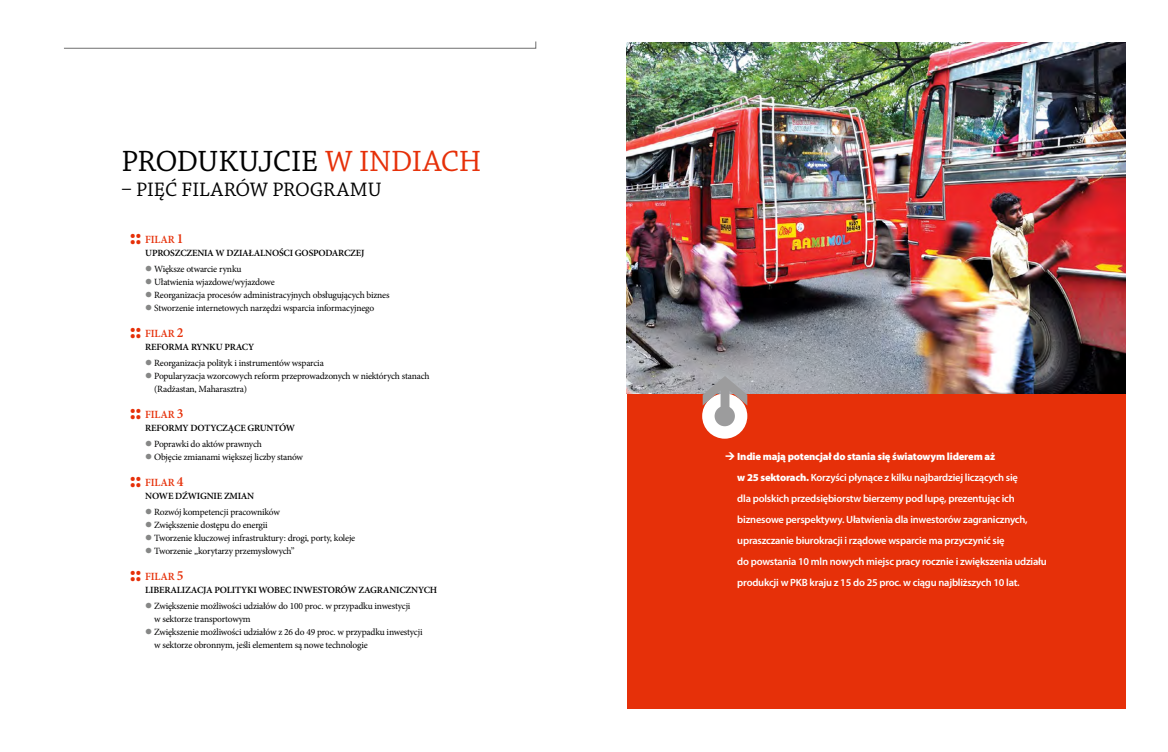
<style>
.page{position:relative;width:1168px;height:752px;background:#fff}
.page>*{position:absolute;margin:0;border:0;box-sizing:border-box;transform-origin:0 0}
.t1{font:30.9px "Chaparral Pro";letter-spacing:-.01em;color:#000}
.t2{font:20.5px "Chaparral Pro";color:#000}
.t3{font:600 11px "Minion Pro";letter-spacing:-.01em;color:#e63009}
.t4{font:600 10.5px/21px "Myriad Pro";letter-spacing:-.02em;color:#fff}
.t5{font:9.5px/13px "Minion Pro";letter-spacing:-.02em;color:#000}
.t6{font:600 9.5px "Minion Pro";letter-spacing:-.02em;color:#000}
.s1{color:#e63009}
.s2{font-family:"Myriad Pro";font-weight:900;font-size:20px}
.s3{font-size:14px}
.s4{color:#868786}
.s5{font-weight:900}
</style>
<div class="page">
<div style="left:626px;top:43px;width:499px;height:666px;background:#e63009"></div>
<img style="left:626px;top:43px;width:499px;height:350px">
<div style="left:702px;top:393px;width:45px;height:45px;background:#fff;border-radius:50%"></div>
<svg style="left:703px;top:376px;width:44px;height:44px"></svg>
<div style="left:715px;top:405px;width:20px;height:21px;background:#9c9c9d;border-radius:50%"></div>
<svg style="left:64px;top:41px;width:472px;height:8px"></svg>
<h1 class="t1" style="left:122px;top:144px;width:361px">PRODUKUJCIE <span class="s1">W INDIACH</span></h1>
<h2 class="t2" style="left:122px;top:178px;width:261px">– PIĘĆ FILARÓW PROGRAMU</h2>
<p class="t3" style="left:130px;top:232px;width:55px"><span class="s2">::</span> FILAR <span class="s3">1</span></p>
<p class="t6" style="left:145px;top:247px;width:221px">UPROSZCZENIA W DZIAŁALNOŚCI GOSPODARCZEJ</p>
<p class="t5" style="left:145px;top:263px;width:98px"><span class="s4">●</span> Większe otwarcie rynku</p>
<p class="t5" style="left:145px;top:276px;width:131px"><span class="s4">●</span> Ułatwienia wjazdowe/wyjazdowe</p>
<p class="t5" style="left:145px;top:289px;width:246px"><span class="s4">●</span> Reorganizacja procesów administracyjnych obsługujących biznes</p>
<p class="t5" style="left:145px;top:302px;width:231px"><span class="s4">●</span> Stworzenie internetowych narzędzi wsparcia informacyjnego</p>
<p class="t3" style="left:130px;top:326px;width:55px"><span class="s2">::</span> FILAR <span class="s3">2</span></p>
<p class="t6" style="left:145px;top:340px;width:110px">REFORMA RYNKU PRACY</p>
<p class="t5" style="left:145px;top:356px;width:180px"><span class="s4">●</span> Reorganizacja polityk i instrumentów wsparcia</p>
<p class="t5" style="left:154px;top:369px;width:277px;text-indent:-9px"><span class="s4">●</span> Popularyzacja wzorcowych reform przeprowadzonych w niektórych stanach (Radżastan, Maharasztra)</p>
<p class="t3" style="left:130px;top:407px;width:55px"><span class="s2">::</span> FILAR <span class="s3">3</span></p>
<p class="t6" style="left:145px;top:421px;width:151px">REFORMY DOTYCZĄCE GRUNTÓW</p>
<p class="t5" style="left:145px;top:437px;width:118px"><span class="s4">●</span> Poprawki do aktów prawnych</p>
<p class="t5" style="left:145px;top:450px;width:159px"><span class="s4">●</span> Objęcie zmianami większej liczby stanów</p>
<p class="t3" style="left:130px;top:475px;width:55px"><span class="s2">::</span> FILAR <span class="s3">4</span></p>
<p class="t6" style="left:145px;top:489px;width:111px">NOWE DŹWIGNIE ZMIAN</p>
<p class="t5" style="left:145px;top:505px;width:136px"><span class="s4">●</span> Rozwój kompetencji pracowników</p>
<p class="t5" style="left:145px;top:518px;width:124px"><span class="s4">●</span> Zwiększenie dostępu do energii</p>
<p class="t5" style="left:145px;top:531px;width:212px"><span class="s4">●</span> Tworzenie kluczowej infrastruktury: drogi, porty, koleje</p>
<p class="t5" style="left:145px;top:544px;width:151px"><span class="s4">●</span> Tworzenie „korytarzy przemysłowych”</p>
<p class="t3" style="left:130px;top:568px;width:55px"><span class="s2">::</span> FILAR <span class="s3">5</span></p>
<p class="t6" style="left:145px;top:583px;width:293px">LIBERALIZACJA POLITYKI WOBEC INWESTORÓW ZAGRANICZNYCH</p>
<p class="t5" style="left:154px;top:599px;width:258px;text-indent:-9px"><span class="s4">●</span> Zwiększenie możliwości udziałów do 100 proc. w przypadku inwestycji w sektorze transportowym</p>
<p class="t5" style="left:154px;top:625px;width:270px;text-indent:-9px"><span class="s4">●</span> Zwiększenie możliwości udziałów z 26 do 49 proc. w przypadku inwestycji w sektorze obronnym, jeśli elementem są nowe technologie</p>
<p class="t4" style="left:737px;top:445px;width:311px"><span class="s5">Indie mają potencjał do stania się światowym liderem aż<br>w 25 sektorach.</span> Korzyści płynące z kilku najbardziej liczących się<br>dla polskich przedsiębiorstw bierzemy pod lupę, prezentując ich biznesowe perspektywy. Ułatwienia dla inwestorów zagranicznych, upraszczanie biurokracji i rządowe wsparcie ma przyczynić się<br>do powstania 10 mln nowych miejsc pracy rocznie i zwiększenia udziału produkcji w PKB kraju z 15 do 25 proc. w ciągu najbliższych 10 lat.</p>
</div>
